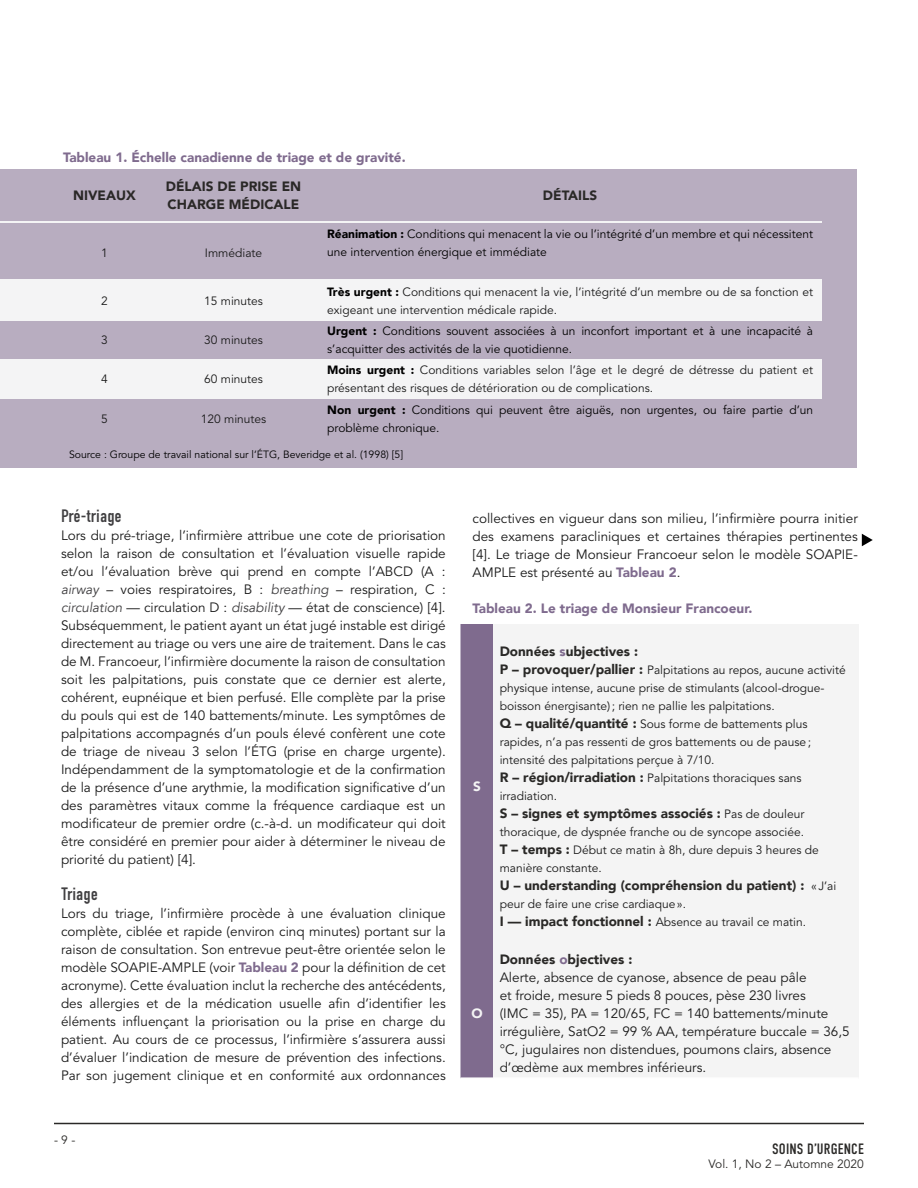
<style>
.page{position:relative;width:918px;height:1188px;background:#fff}
.page>*{position:absolute;margin:0;border:0;box-sizing:border-box;transform-origin:0 0}
.t1{font:18px "DIN Condensed";color:#414042}
.t2{font:15px "DIN Condensed";letter-spacing:.01em;color:#2a2927}
.t3{font:13.5px/18px "Avenir LT Std";color:#1a1a1a;text-align:justify}
.t4{font:900 13.5px "Avenir LT";color:#2a2927}
.t5{font:900 13.5px "Avenir LT";color:#7f6b8e}
.t6{font:900 13.5px/18px "Avenir LT";color:#2a2827}
.t7{font:900 13.5px "Avenir LT";color:#f4f4f5}
.t8{font:12px/18px "Avenir LT Std";color:#1a1a1a}
.t9{font:12px/18px "Avenir LT Std";color:#000}
.t10{font:12px "Avenir LT Std";color:#2a2927}
.t11{font:10.5px "Avenir LT Std";color:#000}
.s1{font-family:"Avenir LT";font-weight:900}
.s2{font-family:"Avenir LT";font-weight:900;color:#000}
.s3{font-family:"Avenir LT";font-style:italic;color:#414042}
.s4{font-family:"Avenir LT";font-weight:900;color:#7f6b8e}
.s5{color:#7f6b8e}
.s6{font-family:"Avenir LT";font-weight:900;font-size:13.5px;color:#2a2927}
.s7{font-family:"Avenir LT Std";font-weight:400;font-size:12px;color:#1a1a1a}
</style>
<div class="page">
<hr style="left:54px;top:1123px;width:810px;height:1px;background:#2a2927">
<div style="left:0;top:170px;width:857px;height:298px;background:#b8adc0"></div>
<div style="left:0;top:279px;width:822px;height:42px;background:#f4f4f5"></div>
<div style="left:0;top:359px;width:822px;height:40px;background:#f4f4f5"></div>
<hr style="left:0;top:221px;width:822px;height:2px;background:#f4f4f5">
<div style="left:460px;top:624px;width:34px;height:453px;background:#7f6b8e"></div>
<div style="left:494px;top:624px;width:365px;height:324px;background:#f4f4f4"></div>
<div style="left:494px;top:948px;width:365px;height:130px;background:#f4f4f4"></div>
<hr style="left:494px;top:1077px;width:365px;height:2px;background:#fff">
<svg style="left:862px;top:534px;width:11px;height:12px"></svg>
<p class="t5" style="left:63px;top:149px;width:344px">Tableau 1. Échelle canadienne de triage et de gravité.</p>
<p class="t6" style="left:73px;top:187px;width:64px">NIVEAUX</p>
<p class="t6" style="left:166px;top:178px;width:137px">DÉLAIS DE PRISE EN<br>CHARGE MÉDICALE</p>
<p class="t4" style="left:543px;top:188px;width:56px">DÉTAILS</p>
<p class="t8" style="left:101px;top:244px;width:8px">1</p>
<p class="t8" style="left:205px;top:244px;width:59px">Immédiate</p>
<p class="t9" style="left:327px;top:225px;width:487px"><span class="s1">Réanimation :</span> Conditions qui menacent la vie ou l’intégrité d’un membre et qui nécessitent une intervention énergique et immédiate</p>
<p class="t8" style="left:101px;top:292px;width:8px">2</p>
<p class="t8" style="left:204px;top:292px;width:60px">15 minutes</p>
<p class="t8" style="left:327px;top:283px;width:487px"><span class="s2">Très urgent :</span> Conditions qui menacent la vie, l’intégrité d’un membre ou de sa fonction et exigeant une intervention médicale rapide.</p>
<p class="t8" style="left:101px;top:332px;width:8px">3</p>
<p class="t8" style="left:204px;top:332px;width:60px">30 minutes</p>
<p class="t9" style="left:327px;top:323px;width:487px"><span class="s1">Urgent :</span> Conditions souvent associées à un inconfort important et à une incapacité à s’acquitter des activités de la vie quotidienne.</p>
<p class="t8" style="left:101px;top:371px;width:8px">4</p>
<p class="t8" style="left:204px;top:371px;width:60px">60 minutes</p>
<p class="t8" style="left:327px;top:362px;width:487px"><span class="s2">Moins urgent :</span> Conditions variables selon l’âge et le degré de détresse du patient et présentant des risques de détérioration ou de complications.</p>
<p class="t8" style="left:101px;top:410px;width:8px">5</p>
<p class="t8" style="left:201px;top:410px;width:67px">120 minutes</p>
<p class="t9" style="left:327px;top:401px;width:487px"><span class="s1">Non urgent :</span> Conditions qui peuvent être aiguës, non urgentes, ou faire partie d’un problème chronique.</p>
<p class="t11" style="left:69px;top:448px;width:336px">Source : Groupe de travail national sur l’ÉTG, Beveridge et al. (1998) [5]</p>
<h1 class="t1" style="left:61px;top:506px;width:62px">Pré-triage</h1>
<p class="t3" style="left:61px;top:527px;width:386px">Lors du pré-triage, l’infirmière attribue une cote de priorisation selon la raison de consultation et l’évaluation visuelle rapide et/ou l’évaluation brève qui prend en compte l’ABCD (A : <span class="s3">airway</span> – voies respiratoires, B : <span class="s3">breathing</span> – respiration, C : <span class="s3">circulation</span> — circulation D : <span class="s3">disability</span> — état de conscience) [4].<br>Subséquemment, le patient ayant un état jugé instable est dirigé directement au triage ou vers une aire de traitement. Dans le cas de M. Francoeur, l’infirmière documente la raison de consultation soit les palpitations, puis constate que ce dernier est alerte, cohérent, eupnéique et bien perfusé. Elle complète par la prise du pouls qui est de 140 battements/minute. Les symptômes de palpitations accompagnés d’un pouls élevé confèrent une cote de triage de niveau 3 selon l’ÉTG (prise en charge urgente).<br>Indépendamment de la symptomatologie et de la confirmation de la présence d’une arythmie, la modification significative d’un des paramètres vitaux comme la fréquence cardiaque est un modificateur de premier ordre (c.-à-d. un modificateur qui doit être considéré en premier pour aider à déterminer le niveau de priorité du patient) [4].</p>
<h1 class="t1" style="left:61px;top:884px;width:38px">Triage</h1>
<p class="t3" style="left:61px;top:905px;width:386px">Lors du triage, l’infirmière procède à une évaluation clinique complète, ciblée et rapide (environ cinq minutes) portant sur la raison de consultation. Son entrevue peut-être orientée selon le modèle SOAPIE-AMPLE (voir <span class="s4">Tableau 2</span> pour la définition de cet acronyme). Cette évaluation inclut la recherche des antécédents, des allergies et de la médication usuelle afin d’identifier les éléments influençant la priorisation ou la prise en charge du patient. Au cours de ce processus, l’infirmière s’assurera aussi d’évaluer l’indication de mesure de prévention des infections.<br>Par son jugement clinique et en conformité aux ordonnances</p>
<p class="t10" style="left:54px;top:1133px;width:23px">- 9 -</p>
<p class="t3" style="left:472px;top:510px;width:387px">collectives en vigueur dans son milieu, l’infirmière pourra initier des examens paracliniques et certaines thérapies pertinentes [4]. Le triage de Monsieur Francoeur selon le modèle SOAPIE-AMPLE est présenté au <span class="s4">Tableau 2</span>.</p>
<p class="t5" style="left:472px;top:600px;width:282px">Tableau 2. Le triage de Monsieur Francoeur.</p>
<p class="t7" style="left:473px;top:778px;width:9px">S</p>
<p class="t7" style="left:471px;top:1005px;width:13px">O</p>
<p class="t4" style="left:500px;top:643px;width:140px">Données <span class="s5">s</span>ubjectives :</p>
<p class="t8" style="left:500px;top:661px;width:348px"><span class="s6">P – provoquer/pallier :</span> Palpitations au repos, aucune activité physique intense, aucune prise de stimulants (alcool-drogue&shy;boisson énergisante); rien ne pallie les palpitations.<br><span class="s6">Q – qualité/quantité :</span> Sous forme de battements plus rapides, n’a pas ressenti de gros battements ou de pause; intensité des palpitations perçue à 7/10.<br><span class="s6">R – région/irradiation :</span> Palpitations thoraciques sans irradiation.</p>
<p class="t4" style="left:500px;top:805px;width:306px">S – signes et symptômes associés : <span class="s7">Pas de douleur</span></p>
<p class="t8" style="left:500px;top:823px;width:321px">thoracique, de dyspnée franche ou de syncope associée.<br><span class="s6">T – temps :</span> Début ce matin à 8h, dure depuis 3 heures de manière constante.</p>
<p class="t4" style="left:500px;top:877px;width:338px">U – understanding (compréhension du patient) : <span class="s7">« J’ai</span></p>
<p class="t8" style="left:500px;top:895px;width:308px">peur de faire une crise cardiaque».<br><span class="s6">I — impact fonctionnel :</span> Absence au travail ce matin.</p>
<p class="t4" style="left:500px;top:951px;width:134px">Données <span class="s5">o</span>bjectives :</p>
<p class="t3" style="left:500px;top:969px;width:352px;text-align:left">Alerte, absence de cyanose, absence de peau pâle<br>et froide, mesure 5 pieds 8 pouces, pèse 230 livres<br>(IMC = 35), PA = 120/65, FC = 140 battements/minute irrégulière, SatO2 = 99 % AA, température buccale = 36,5 °C, jugulaires non distendues, poumons clairs, absence d’œdème aux membres inférieurs.</p>
<p class="t2" style="left:772px;top:1140px;width:93px">SOINS D’URGENCE</p>
<p class="t10" style="left:709px;top:1157px;width:157px">Vol. 1, No 2 – Automne 2020</p>
</div>
